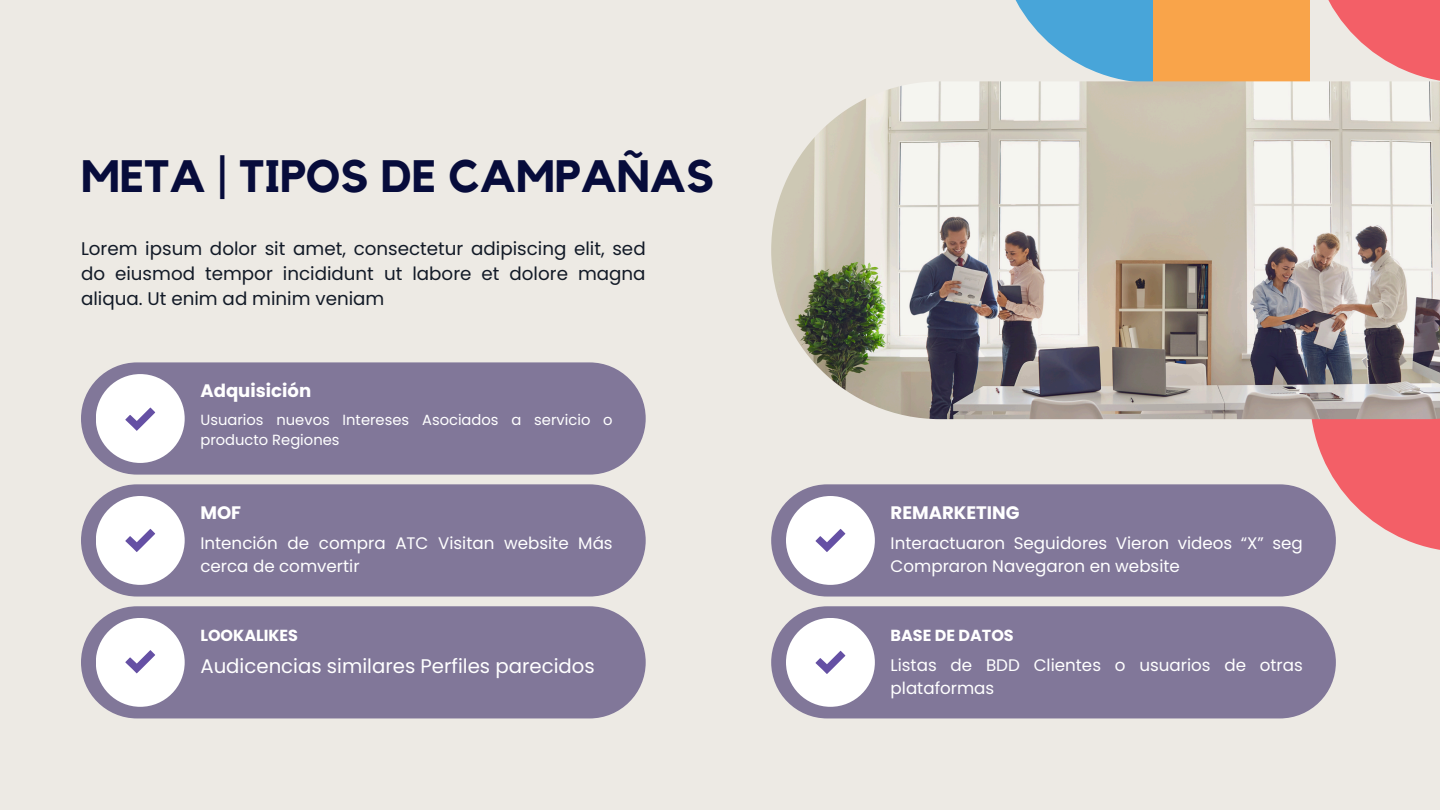
<style>
.page{position:relative;width:1440px;height:810px;background:#edeae4}
.page>*{position:absolute;margin:0;border:0;box-sizing:border-box;transform-origin:0 0}
.t1{font:700 45.2px "Kollektif";color:#070c3b}
.t2{font:19.7px "Poppins";color:#fff}
.t3{font:18.3px/24.9px "Poppins";color:#121a27;text-align:justify}
.t4{font:700 18.1px "Poppins";color:#fff}
.t5{font:16.7px/23.2px "Poppins";color:#fff}
.t6{font:700 16px "Poppins";color:#fff}
.t7{font:14.7px/20.2px "Poppins";color:#fff}
</style>
<div class="page">
<div style="left:81px;top:362px;width:565px;height:113px;background:#817799;border-radius:56px"></div>
<div style="left:81px;top:484px;width:565px;height:113px;background:#817799;border-radius:56px"></div>
<div style="left:81px;top:606px;width:565px;height:112px;background:#817799;border-radius:56px"></div>
<div style="left:96px;top:374px;width:89px;height:89px;background:#fff;border-radius:50%"></div>
<div style="left:96px;top:496px;width:89px;height:89px;background:#fff;border-radius:50%"></div>
<div style="left:96px;top:618px;width:89px;height:89px;background:#fff;border-radius:50%"></div>
<svg style="left:999px;top:0;width:441px;height:550px"></svg>
<img style="left:771px;top:81px;width:669px;height:338px">
<div style="left:771px;top:484px;width:565px;height:113px;background:#817799;border-radius:56px"></div>
<div style="left:771px;top:606px;width:565px;height:112px;background:#817799;border-radius:56px"></div>
<div style="left:786px;top:496px;width:89px;height:89px;background:#fff;border-radius:50%"></div>
<div style="left:786px;top:618px;width:89px;height:89px;background:#fff;border-radius:50%"></div>
<svg style="left:125px;top:408px;width:30px;height:23px"></svg>
<svg style="left:125px;top:529px;width:30px;height:23px"></svg>
<svg style="left:125px;top:650px;width:30px;height:23px"></svg>
<svg style="left:815px;top:529px;width:30px;height:23px"></svg>
<svg style="left:815px;top:651px;width:30px;height:23px"></svg>
<h1 class="t1" style="left:81px;top:155px;width:635px">META | TIPOS DE CAMPAÑAS</h1>
<h4 class="t3" style="left:81px;top:236px;width:566px">Lorem ipsum dolor sit amet, consectetur adipiscing elit, sed do eiusmod tempor incididunt ut labore et dolore magna aliqua. Ut enim ad minim veniam</h4>
<h3 class="t4" style="left:200px;top:378px;width:112px">Adquisición</h3>
<p class="t7" style="left:200px;top:410px;width:414px">Usuarios nuevos Intereses Asociados a servicio o producto Regiones</p>
<p class="t4" style="left:200px;top:500px;width:42px">MOF</p>
<p class="t5" style="left:200px;top:531px;width:414px">Intención de compra ATC Visitan website Más cerca de comvertir</p>
<h6 class="t6" style="left:200px;top:625px;width:99px">LOOKALIKES</h6>
<h2 class="t2" style="left:200px;top:652px;width:396px">Audicencias similares Perfiles parecidos</h2>
<p class="t4" style="left:891px;top:500px;width:131px">REMARKETING</p>
<p class="t5" style="left:891px;top:531px;width:414px">Interactuaron Seguidores Vieron videos “X” seg<br>Compraron Navegaron en website</p>
<h6 class="t6" style="left:891px;top:625px;width:125px">BASE DE DATOS</h6>
<h2 class="t5" style="left:891px;top:653px;width:414px">Listas de BDD Clientes o usuarios de otras plataformas</h2>
</div>
